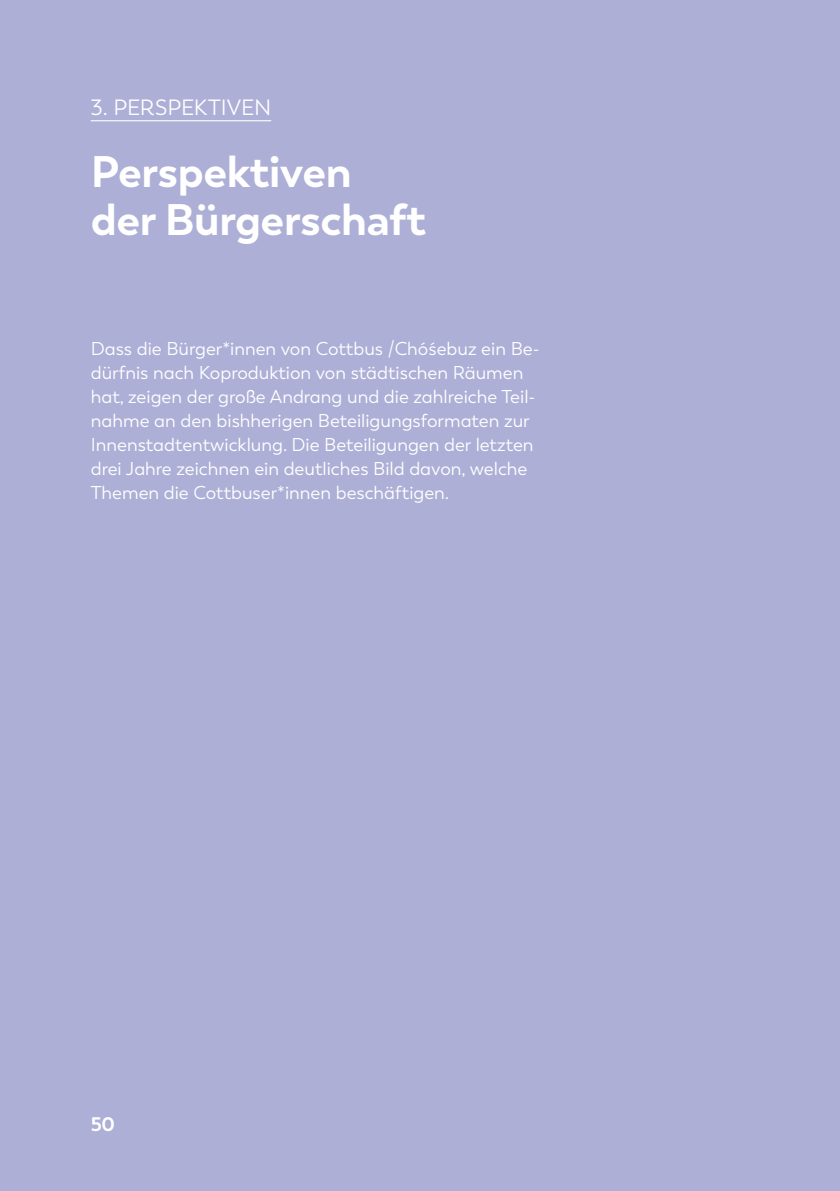
<style>
.page{position:relative;width:840px;height:1191px;background:#fff}
.page>*{position:absolute;margin:0;border:0;box-sizing:border-box;transform-origin:0 0}
.t1{font:700 44px/48px "Trenda";letter-spacing:-.01em;color:#fff}
.t2{font:22px "Trenda";letter-spacing:-.005em;color:#fff}
.t3{font:700 19.6px "Trenda";color:#fff}
.t4{font:18.4px/24px "Trenda";color:#fff}
</style>
<div class="page">
<div style="left:0;top:0;width:839px;height:1191px;background:#adafd6"></div>
<hr style="left:91px;top:120px;width:180px;height:1px;background:#fff">
<p class="t2" style="left:91px;top:94px;width:182px">3. PERSPEKTIVEN</p>
<h1 class="t1" style="left:91px;top:148px;width:336px">Perspektiven der Bürgerschaft</h1>
<p class="t4" style="left:91px;top:337px;width:450px">Dass die Bürger*innen von Cottbus /Chóśebuz ein Be&shy;dürfnis nach Koproduktion von städtischen Räumen hat, zeigen der große Andrang und die zahlreiche Teil&shy;nahme an den bishherigen Beteiligungsformaten zur Innenstadtentwicklung. Die Beteiligungen der letzten drei Jahre zeichnen ein deutliches Bild davon, welche Themen die Cottbuser*innen beschäftigen.</p>
<p class="t3" style="left:91px;top:1112px;width:25px">50</p>
</div>
